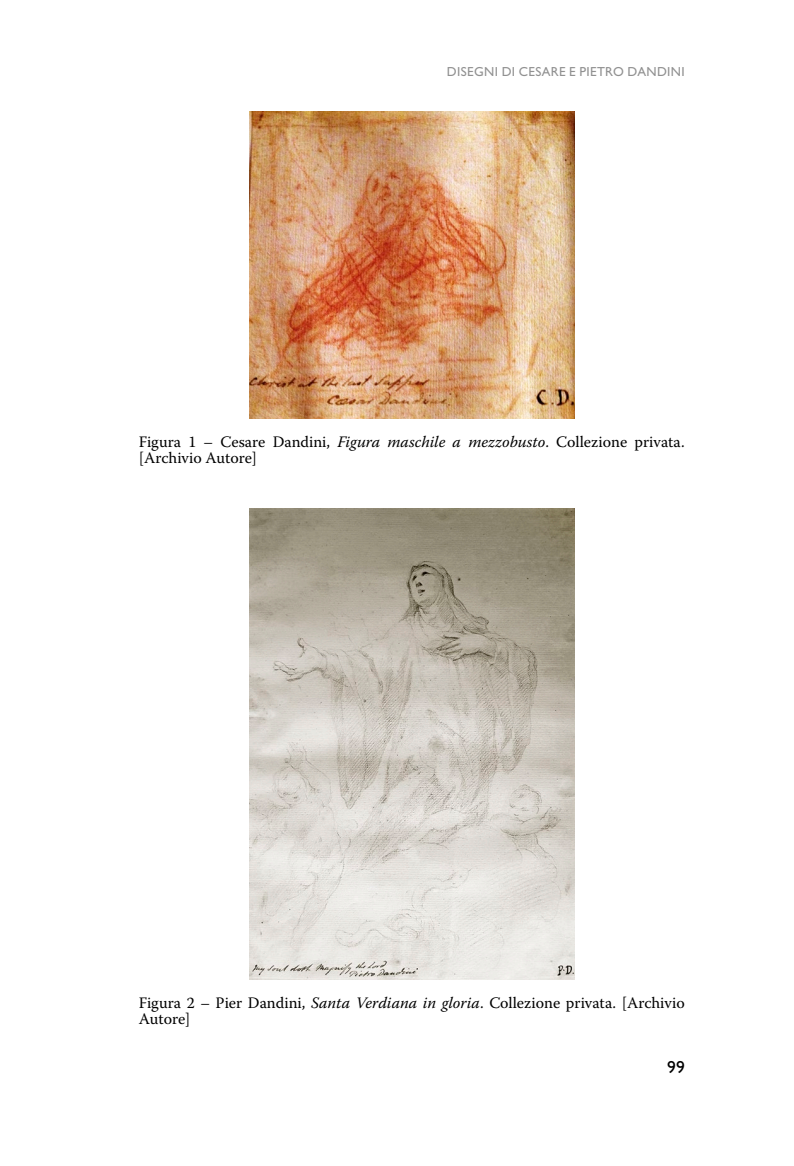
<style>
.page{position:relative;width:794px;height:1166px;background:#fff}
.page>*{position:absolute;margin:0;border:0;box-sizing:border-box;transform-origin:0 0}
.t1{font:17.5px "Gill Sans Std";color:#000}
.t2{font:15.92px/16.4px "Warnock Pro";color:#000}
.t3{font:13.12px "Gill Sans Std";letter-spacing:.025em;color:#919191}
.s1{font-style:italic}
</style>
<div class="page">
<img style="left:249px;top:111px;width:325px;height:308px">
<img style="left:249px;top:508px;width:325px;height:472px">
<p class="t3" style="left:447px;top:64px;width:239px">DISEGNI DI CESARE E PIETRO DANDINI</p>
<p class="t2" style="left:139px;top:433px;width:547px">Figura 1 – Cesare Dandini, <span class="s1">Figura maschile a mezzobusto</span>. Collezione privata. [Archivio Autore]</p>
<p class="t2" style="left:139px;top:994px;width:547px">Figura 2 – Pier Dandini, <span class="s1">Santa Verdiana in gloria</span>. Collezione privata. [Archivio<br>Autore]</p>
<p class="t1" style="left:667px;top:1057px;width:19px">99</p>
</div>
